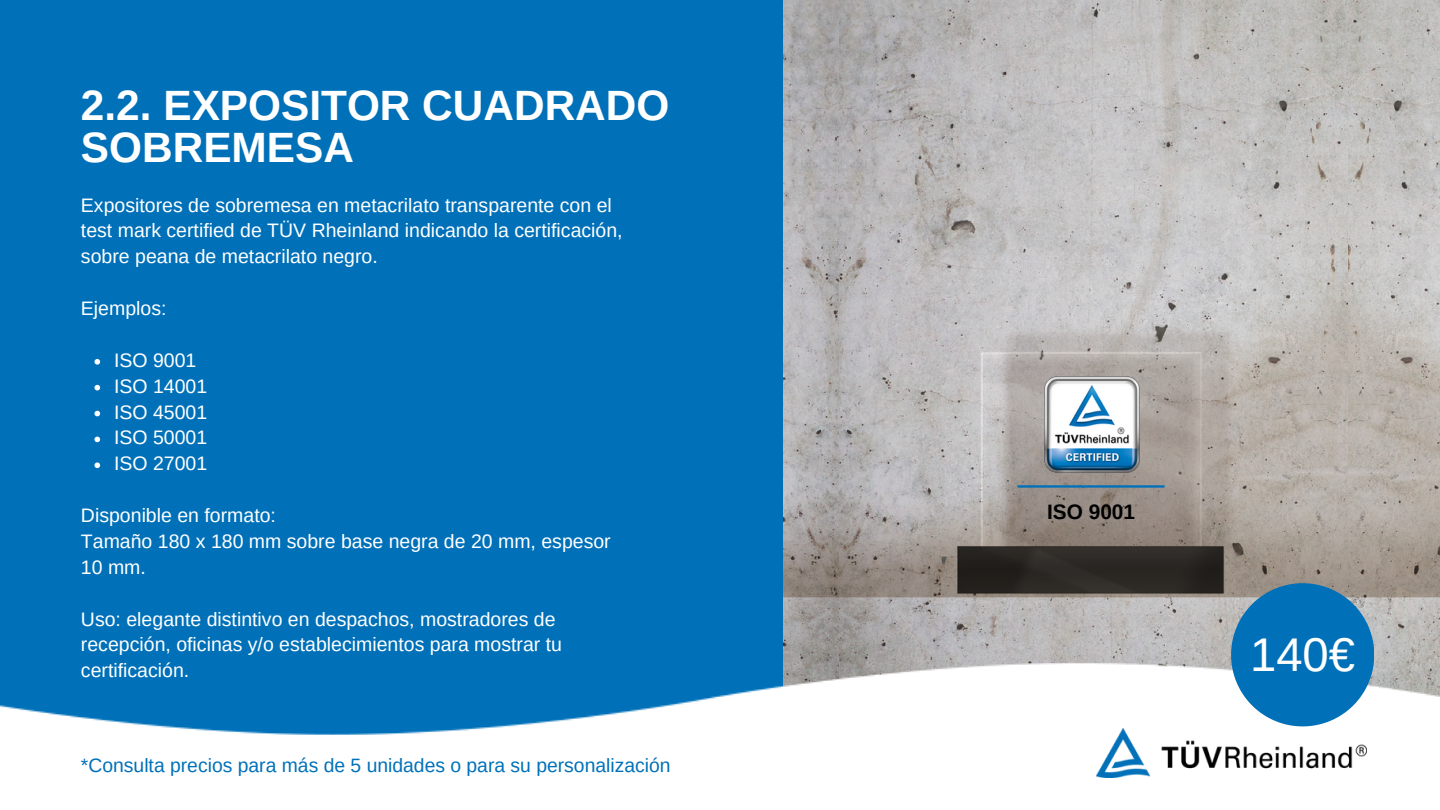
<style>
.page{position:relative;width:1440px;height:810px;background:#fff}
.page>*{position:absolute;margin:0;border:0;box-sizing:border-box;transform-origin:0 0}
.t1{font:47.25px "Arimo";color:#fff}
.t2{font:700 42.3px "Arimo";color:#fff}
.t3{font:700 20.85px "Arimo";color:#000}
.t4{font:19.5px/25.8px "Arimo";color:#fff}
.t5{font:19.35px "Arimo";color:#0071b9}
</style>
<div class="page">
<img style="left:1347px;top:0;width:93px;height:622px">
<img style="left:838px;top:0;width:509px;height:622px">
<img style="left:782px;top:0;width:56px;height:622px">
<div style="left:0;top:0;width:782px;height:810px;background:#0071b9"></div>
<svg style="left:94px;top:359px;width:6px;height:6px"></svg>
<svg style="left:94px;top:385px;width:6px;height:5px"></svg>
<svg style="left:94px;top:411px;width:6px;height:5px"></svg>
<svg style="left:94px;top:437px;width:6px;height:5px"></svg>
<svg style="left:94px;top:462px;width:6px;height:6px"></svg>
<img style="left:0;top:622px;width:1440px;height:188px">
<svg style="left:1231px;top:583px;width:143px;height:143px;background:#2c85bc"></svg>
<img style="left:1096px;top:729px;width:270px;height:48px">
<img style="left:1044px;top:376px;width:96px;height:96px">
<hr style="left:1018px;top:485px;width:147px;height:3px;background:#0071b9">
<p class="t2" style="left:81px;top:82px;width:590px">2.2. EXPOSITOR CUADRADO</p>
<p class="t2" style="left:81px;top:123px;width:275px">SOBREMESA</p>
<p class="t4" style="left:81px;top:192px;width:543px">Expositores de sobremesa en metacrilato transparente con el test mark certified de TÜV Rheinland indicando la certificación, sobre peana de metacrilato negro.</p>
<p class="t4" style="left:81px;top:295px;width:87px">Ejemplos:</p>
<p class="t4" style="left:114px;top:347px;width:84px">ISO 9001</p>
<p class="t4" style="left:114px;top:373px;width:95px">ISO 14001</p>
<p class="t4" style="left:114px;top:399px;width:95px">ISO 45001</p>
<p class="t4" style="left:114px;top:425px;width:95px">ISO 50001</p>
<p class="t4" style="left:114px;top:451px;width:95px">ISO 27001</p>
<p class="t4" style="left:81px;top:502px;width:197px">Disponible en formato:</p>
<p class="t3" style="left:1047px;top:500px;width:90px">ISO 9001</p>
<p class="t4" style="left:81px;top:528px;width:531px">Tamaño 180 x 180 mm sobre base negra de 20 mm, espesor<br>10 mm.</p>
<p class="t4" style="left:81px;top:606px;width:483px">Uso: elegante distintivo en despachos, mostradores de recepción, oficinas y/o establecimientos para mostrar tu certificación.</p>
<p class="t5" style="left:81px;top:754px;width:591px">*Consulta precios para más de 5 unidades o para su personalización</p>
<p class="t1" style="left:1250px;top:628px;width:107px">140€</p>
</div>
